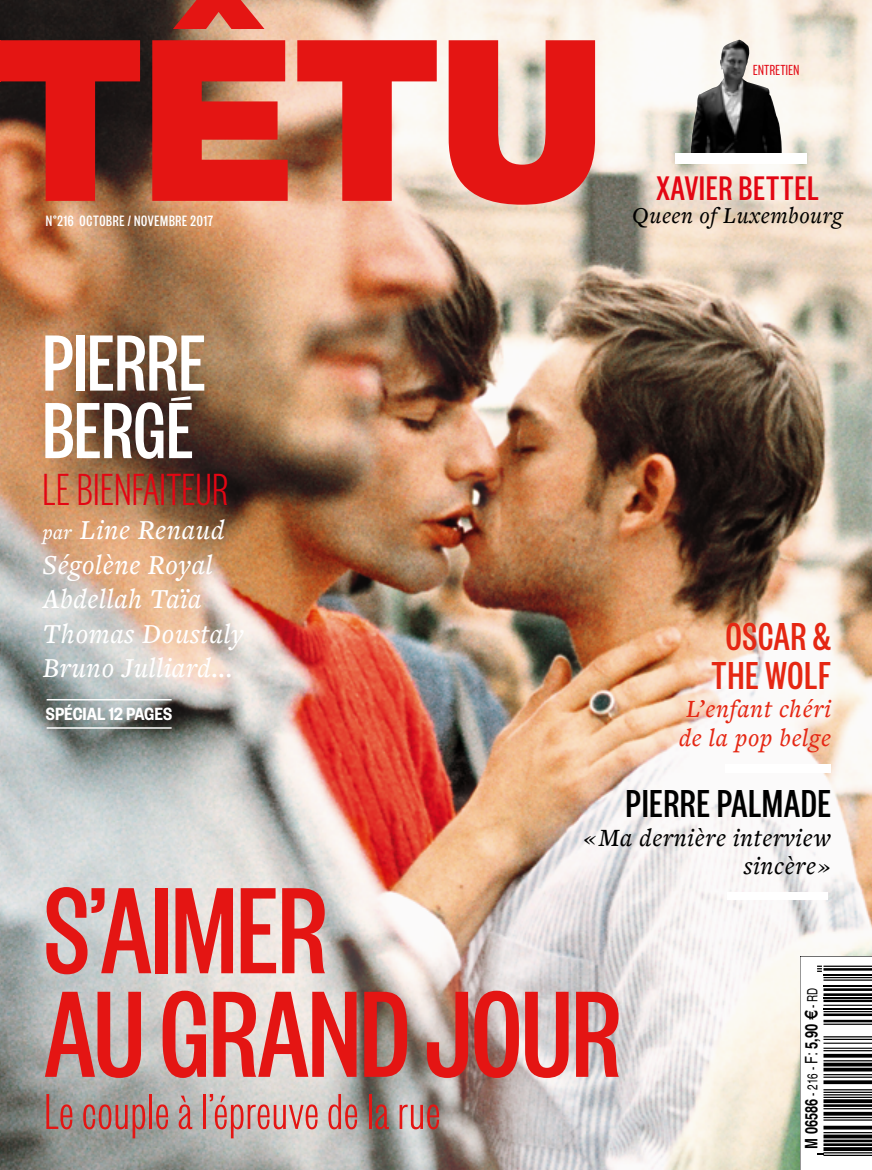
<style>
.page{position:relative;width:872px;height:1170px;background:#fff}
.page>*{position:absolute;margin:0;border:0;box-sizing:border-box;transform-origin:0 0}
.t1{font:500 condensed 135px "Founders Grotesk X";color:#e41513}
.t2{font:500 condensed 87.45px/67.5px "Founders Grotesk X";letter-spacing:.005em;color:#fff}
.t3{font:300 condensed 55.5px "Founders Grotesk X";letter-spacing:.025em;color:#e41513}
.t4{font:52.5px "Ean P35 N0";color:#000}
.t5{font:300 condensed 49.5px "Founders Grotesk X";letter-spacing:.015em;color:#e30613}
.t6{font:500 condensed 42.9px "Founders Grotesk X";letter-spacing:.025em;color:#000}
.t7{font:500 condensed 42.9px/39.3px "Founders Grotesk X";letter-spacing:.025em;color:#e52713;text-align:center}
.t8{font:500 condensed 37.5px "Founders Grotesk X";letter-spacing:.03em;color:#e30613}
.t9{font:italic 500 28.5px/34.5px "Freight Text Pro";letter-spacing:.02em;color:#fff}
.t10{font:italic 500 25.8px/28.3px "Freight Text Pro";letter-spacing:.025em;color:#000;text-align:right}
.t11{font:italic 500 25.8px/28.3px "Freight Text Pro";letter-spacing:.025em;color:#e52713}
.t12{font:italic 500 23.55px "Freight Text Pro";letter-spacing:.02em;color:#000}
.t13{font:600 19.5px "Founders Grotesk Condensed";color:#fff}
.t14{font:700 17.25px "Helvetica";color:#000;scale:.75 1}
.t15{font:500 condensed 16.5px "Founders Grotesk X";letter-spacing:.045em;color:#fff}
.t16{font:condensed 16.05px "Founders Grotesk X";letter-spacing:.025em;color:#e30613}
.t17{font:14.25px "Helvetica";color:#000;scale:.69 1}
.s1{font-size:21px}
.s2{font-weight:400;font-size:14.25px}
.s3{font-weight:400}
.s4{font-family:"Euro"}
</style>
<div class="page">
<img style="left:0;top:0;width:872px;height:1169px">
<div style="left:727px;top:892px;width:101px;height:8px;background:#fff"></div>
<img style="left:1px;top:0;width:594px;height:205px">
<svg style="left:800px;top:956px;width:72px;height:213px"></svg>
<hr style="left:0;top:40px;width:1px;height:41px;background:#e41513">
<svg style="left:171px;top:396px;width:19px;height:5px"></svg>
<hr style="left:47px;top:699px;width:125px;height:1px;background:#fff">
<hr style="left:47px;top:727px;width:125px;height:1px;background:#fff">
<div style="left:725px;top:764px;width:106px;height:8px;background:#fff"></div>
<img style="left:690px;top:40px;width:92px;height:113px">
<div style="left:675px;top:153px;width:132px;height:11px;background:#fff"></div>
<p class="t15" style="left:46px;top:211px;width:168px">N°216 OCTOBRE / NOVEMBRE 2017</p>
<h2 class="t2" style="left:43px;top:325px;width:164px">PIERRE<br>BERGE</h2>
<h3 class="t5" style="left:43px;top:462px;width:187px">LE BIENFAITEUR</h3>
<p class="t9" style="left:43px;top:511px;width:202px"><span class="s1">par</span> Line Renaud<br>Ségolène Royal<br>Abdellah Taïa<br>Thomas Doustaly<br>Bruno Julliard...</p>
<p class="t13" style="left:46px;top:702px;width:128px">SPÉCIAL 12 PAGES</p>
<p class="t16" style="left:753px;top:61px;width:48px">ENTRETIEN</p>
<h3 class="t8" style="left:656px;top:166px;width:164px">XAVIER BETTEL</h3>
<p class="t12" style="left:632px;top:200px;width:212px">Queen of Luxembourg</p>
<h3 class="t7" style="left:711px;top:614px;width:121px">OSCAR &amp;<br>THE WOLF</h3>
<p class="t11" style="left:679px;top:693px;width:153px">L’enfant chéri de la pop belge</p>
<h3 class="t6" style="left:626px;top:778px;width:206px">PIERRE PALMADE</h3>
<p class="t10" style="left:584px;top:822px;width:249px">«Ma dernière interview sincère»</p>
<h1 class="t1" style="left:45px;top:851px;width:284px">S’AIMER</h1>
<h1 class="t1" style="left:45px;top:955px;width:577px">AU GRAND JOUR</h1>
<h3 class="t3" style="left:45px;top:1080px;width:397px">Le couple à l’épreuve de la rue</h3>
<h3 class="t4" style="left:817px;top:1155px;width:198px;rotate:-90deg">’:HIKQPI=[UZ^U\:?a@c@l@q@a"</h3>
<p class="t17" style="left:801px;top:994px;width:12px;rotate:-90deg">D</p>
<p class="t14" style="left:797px;top:1148px;width:207px;rotate:-90deg">M 06586 <span class="s2">- 216 -</span> <span class="s3">F:</span> 5,90 <span class="s4">E</span> <span class="s2">- R</span></p>
</div>
